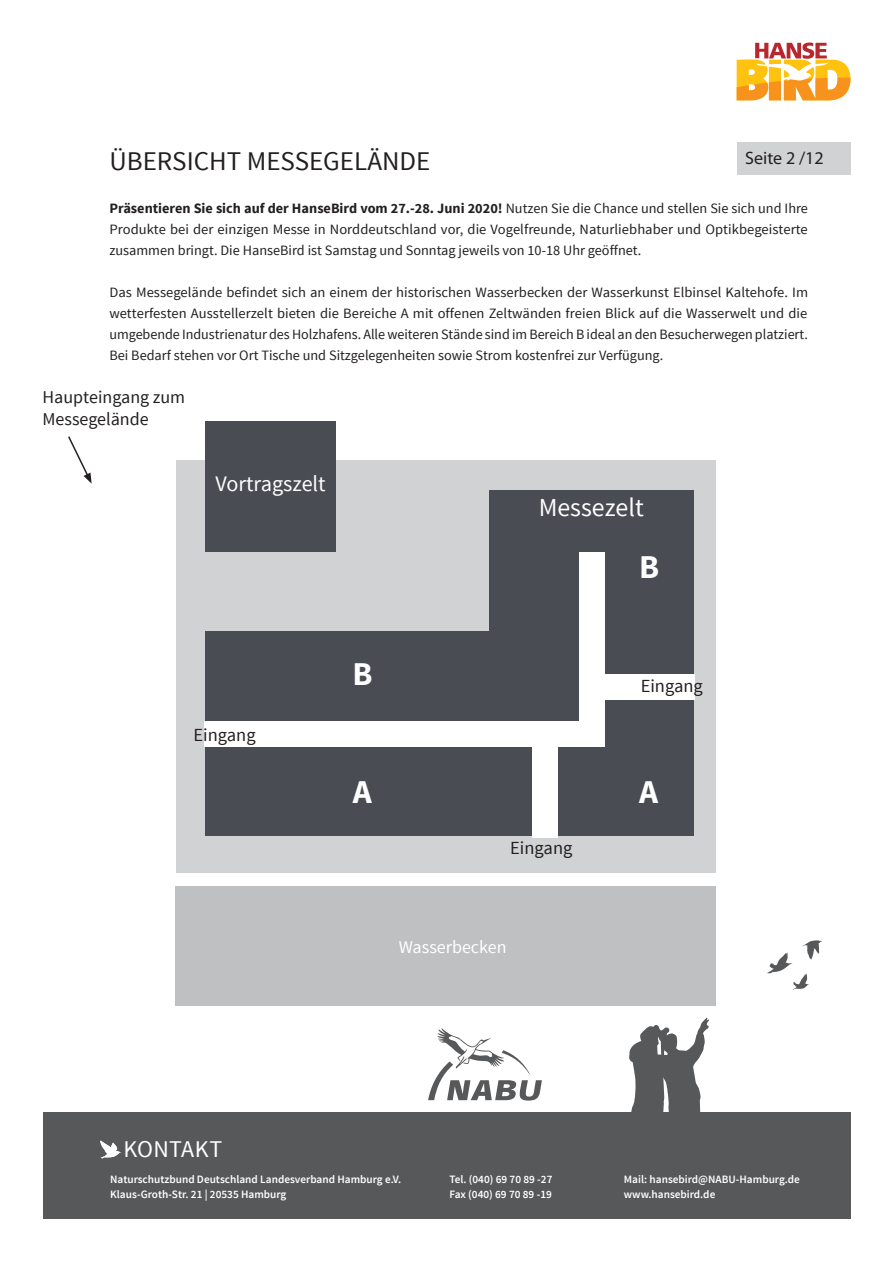
<style>
.page{position:relative;width:893px;height:1263px;background:#fff}
.page>*{position:absolute;margin:0;border:0;box-sizing:border-box;transform-origin:0 0}
.t1{font:700 33.15px "Source Sans Pro";color:#fff}
.t2{font:27px "Source Sans Pro";color:#231f20}
.t3{font:25.8px "Source Sans Pro";color:#fdfdfd}
.t4{font:24px "Source Sans Pro";letter-spacing:.01em;color:#fff}
.t5{font:22.2px "Source Sans Pro";color:#fdfdfd}
.t6{font:18.45px "Source Sans Pro";color:#231f20}
.t7{font:18px/21.6px "Source Sans Pro";color:#231f20}
.t8{font:18px "Source Sans Pro";color:#fff}
.t9{font:18px "Myriad Pro";color:#231f20}
.t10{font:14.25px/21px "Source Sans Pro";color:#231f20;text-align:justify}
.t11{font:600 11.25px/15px "Source Sans Pro";color:#fff}
.s1{font-weight:700}
</style>
<div class="page">
<svg style="left:629px;top:1018px;width:80px;height:94px"></svg>
<div style="left:43px;top:1112px;width:808px;height:107px;background:#57585a"></div>
<svg style="left:428px;top:1028px;width:114px;height:72px"></svg>
<svg style="left:767px;top:940px;width:55px;height:50px"></svg>
<svg style="left:737px;top:43px;width:113px;height:57px"></svg>
<svg style="left:100px;top:1140px;width:22px;height:18px"></svg>
<div style="left:176px;top:460px;width:540px;height:413px;background:#d1d2d4"></div>
<div style="left:205px;top:631px;width:489px;height:205px;background:#4a4c53"></div>
<div style="left:205px;top:421px;width:131px;height:130px;background:#4a4c53"></div>
<div style="left:489px;top:490px;width:205px;height:346px;background:#4a4c53"></div>
<div style="left:204px;top:721px;width:399px;height:26px;background:#fff"></div>
<div style="left:603px;top:674px;width:91px;height:25px;background:#fff"></div>
<div style="left:579px;top:552px;width:25px;height:195px;background:#fff"></div>
<div style="left:532px;top:741px;width:26px;height:97px;background:#fff"></div>
<div style="left:175px;top:886px;width:541px;height:120px;background:#bfc0c2"></div>
<div style="left:737px;top:142px;width:113px;height:33px;background:#d1d2d4"></div>
<svg style="left:68px;top:436px;width:24px;height:48px"></svg>
<h2 class="t2" style="left:109px;top:144px;width:322px">ÜBERSICHT MESSEGELÄNDE</h2>
<p class="t10" style="left:109px;top:198px;width:700px"><span class="s1">Präsentieren Sie sich auf der HanseBird vom 27.-28. Juni 2020!</span> Nutzen Sie die Chance und stellen Sie sich und Ihre Produkte bei der einzigen Messe in Norddeutschland vor, die Vogelfreunde, Naturliebhaber und Optikbegeisterte zusammen bringt. Die HanseBird ist Samstag und Sonntag jeweils von 10-18 Uhr geöffnet.</p>
<p class="t10" style="left:109px;top:282px;width:700px">Das Messegelände befindet sich an einem der historischen Wasserbecken der Wasserkunst Elbinsel Kaltehofe. Im wetterfesten Ausstellerzelt bieten die Bereiche A mit offenen Zeltwänden freien Blick auf die Wasserwelt und die umgebende Industrienatur des Holzhafens. Alle weiteren Stände sind im Bereich B ideal an den Besucherwegen platziert.<br>Bei Bedarf stehen vor Ort Tische und Sitzgelegenheiten sowie Strom kostenfrei zur Verfügung.</p>
<p class="t9" style="left:745px;top:147px;width:80px">Seite 2 /12</p>
<p class="t7" style="left:43px;top:387px;width:144px">Haupteingang zum<br>Messegelände</p>
<h3 class="t5" style="left:215px;top:470px;width:112px">Vortragszelt</h3>
<h3 class="t3" style="left:539px;top:491px;width:106px">Messezelt</h3>
<h1 class="t1" style="left:639px;top:546px;width:22px">B</h1>
<p class="t6" style="left:193px;top:724px;width:64px">Eingang</p>
<h1 class="t1" style="left:352px;top:653px;width:22px">B</h1>
<p class="t6" style="left:641px;top:674px;width:64px">Eingang</p>
<h1 class="t1" style="left:353px;top:771px;width:21px">A</h1>
<h1 class="t1" style="left:639px;top:771px;width:21px">A</h1>
<p class="t6" style="left:510px;top:836px;width:64px">Eingang</p>
<p class="t8" style="left:399px;top:936px;width:109px">Wasserbecken</p>
<h3 class="t4" style="left:123px;top:1134px;width:100px">Kontakt</h3>
<p class="t11" style="left:110px;top:1172px;width:293px">Naturschutzbund Deutschland Landesverband Hamburg e.V.<br>Klaus-Groth-Str. 21 | 20535 Hamburg</p>
<p class="t11" style="left:449px;top:1172px;width:105px">Tel. (040) 69 70 89 -27<br>Fax (040) 69 70 89 -19</p>
<p class="t11" style="left:624px;top:1172px;width:178px">Mail: hansebird@NABU-Hamburg.de www.hansebird.de</p>
</div>
